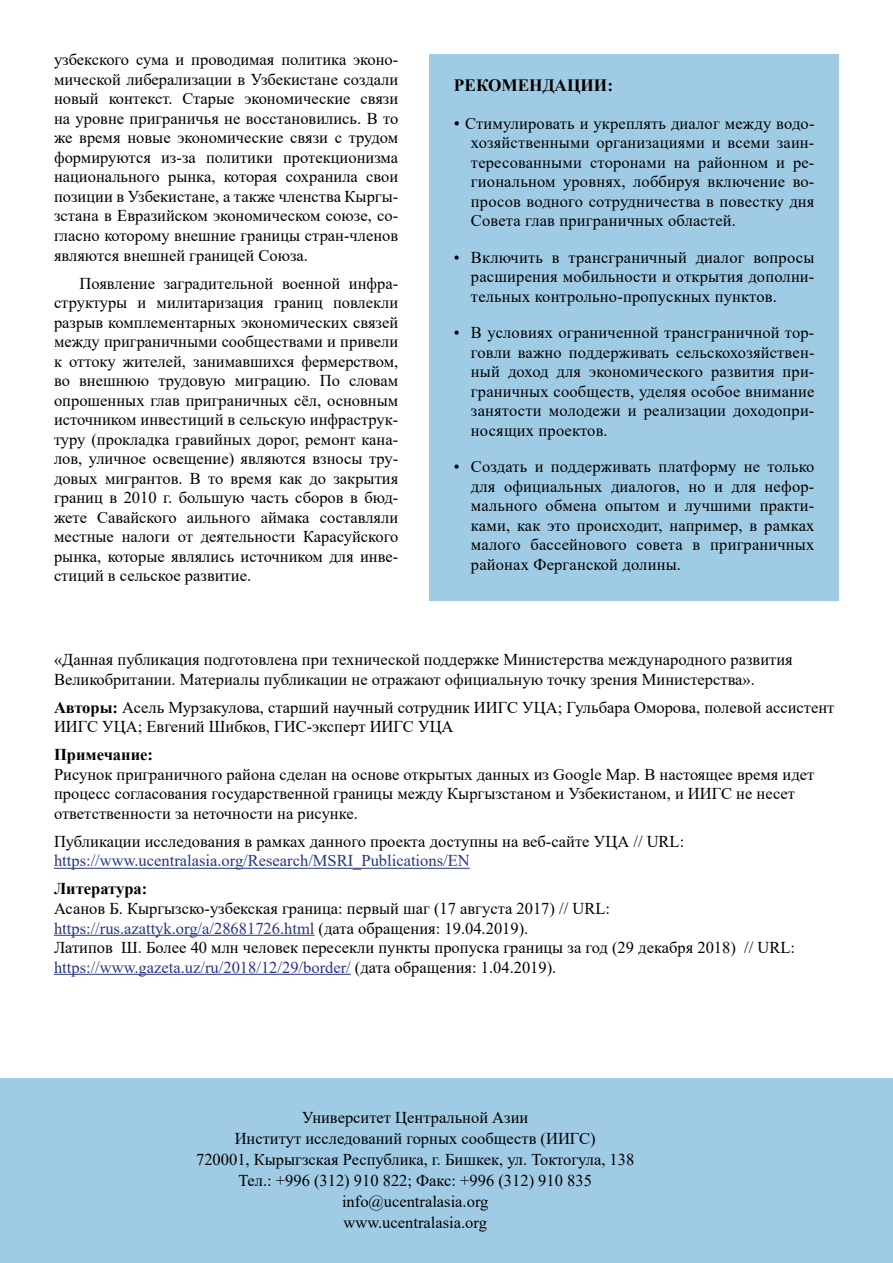
<style>
.page{position:relative;width:893px;height:1263px;background:#fff}
.page>*{position:absolute;margin:0;border:0;box-sizing:border-box;transform-origin:0 0}
.t1{font:700 17.25px "Times New Roman";color:#000}
.t2{font:16.5px/19.5px "Times New Roman";color:#000;text-align:justify}
.t3{font:16.5px "Times New Roman";color:#283583}
.t4{font:700 16.5px "Times New Roman";color:#000}
.s1{font-size:17.25px}
.s2{font-weight:700}
.s3{color:#283583}
</style>
<div class="page">
<div style="left:0;top:1078px;width:892px;height:185px;background:#a0cbe5"></div>
<hr style="left:54px;top:868px;width:416px;height:1px;background:#283583">
<hr style="left:54px;top:935px;width:260px;height:1px;background:#283583">
<hr style="left:54px;top:974px;width:297px;height:1px;background:#283583">
<div style="left:429px;top:54px;width:410px;height:546px;background:#a0cbe5"></div>
<p class="t2" style="left:54px;top:50px;width:346px">узбекского сума и проводимая политика эконо&shy;мической либерализации в Узбекистане создали новый контекст. Старые экономические связи на уровне приграничья не восстановились. В то же время новые экономические связи с трудом формируются из-за политики протекционизма национального рынка, которая сохранила свои позиции в Узбекистане, а также членства Кыргы&shy;зстана в Евразийском экономическом союзе, со&shy;гласно которому внешние границы стран-членов являются внешней границей Союза.</p>
<p class="t2" style="left:54px;top:273px;width:346px;text-indent:26px">Появление заградительной военной инфра&shy;структуры и милитаризация границ повлекли разрыв комплементарных экономических связей между приграничными сообществами и привели к оттоку жителей, занимавшихся фермерством, во внешнюю трудовую миграцию. По словам опрошенных глав приграничных сёл, основным источником инвестиций в сельскую инфраструк&shy;туру (прокладка гравийных дорог, ремонт кана&shy;лов, уличное освещение) являются взносы тру&shy;довых мигрантов. В то время как до закрытия границ в 2010 г. большую часть сборов в бюд&shy;жете Савайского аильного аймака составляли местные налоги от деятельности Карасуйского рынка, которые являлись источником для инве&shy;стиций в сельское развитие.</p>
<p class="t1" style="left:454px;top:73px;width:161px">РЕКОМЕНДАЦИИ:</p>
<p class="t2" style="left:471px;top:113px;width:345px;text-indent:-17px"><span class="s1">•</span> Стимулировать и укреплять диалог между водо&shy;хозяйственными организациями и всеми заин&shy;тересованными сторонами на районном и ре&shy;гиональном уровнях, лоббируя включение во&shy;просов водного сотрудничества в повестку дня Совета глав приграничных областей.</p>
<p class="t2" style="left:471px;top:247px;width:345px;text-indent:-17px">• Включить в трансграничный диалог вопросы расширения мобильности и открытия дополни&shy;тельных контрольно-пропускных пунктов.</p>
<p class="t2" style="left:471px;top:322px;width:345px;text-indent:-17px">• В условиях ограниченной трансграничной тор&shy;говли важно поддерживать сельскохозяйствен&shy;ный доход для экономического развития при&shy;граничных сообществ, уделяя особое внимание занятости молодежи и реализации доходопри&shy;носящих проектов.</p>
<p class="t2" style="left:471px;top:456px;width:345px;text-indent:-17px">• Создать и поддерживать платформу не только для официальных диалогов, но и для нефор&shy;мального обмена опытом и лучшими практи&shy;ками, как это происходит, например, в рамках малого бассейнового совета в приграничных районах Ферганской долины.</p>
<p class="t2" style="left:54px;top:650px;width:740px">«Данная публикация подготовлена при технической поддержке Министерства международного развития<br>Великобритании. Материалы публикации не отражают официальную точку зрения Министерства».</p>
<p class="t2" style="left:54px;top:697px;width:782px"><span class="s2">Авторы:</span> Асель Мурзакулова, старший научный сотрудник ИИГС УЦА; Гульбара Оморова, полевой ассистент<br>ИИГС УЦА; Евгений Шибков, ГИС-эксперт ИИГС УЦА</p>
<p class="t4" style="left:54px;top:743px;width:101px">Примечание:</p>
<p class="t2" style="left:54px;top:764px;width:762px;text-align:left">Рисунок приграничного района сделан на основе открытых данных из Google Map. В настоящее время идет процесс согласования государственной границы между Кыргызстаном и Узбекистаном, и ИИГС не несет ответственности за неточности на рисунке.</p>
<p class="t2" style="left:54px;top:831px;width:632px">Публикации исследования в рамках данного проекта доступны на веб-сайте УЦА // URL:</p>
<p class="t3" style="left:54px;top:849px;width:417px">https://www.ucentralasia.org/Research/MSRI_Publications/EN</p>
<p class="t4" style="left:54px;top:877px;width:95px">Литература:</p>
<p class="t2" style="left:54px;top:898px;width:743px;text-align:left">Асанов Б. Кыргызско-узбекская граница: первый шаг (17 августа 2017) // URL: <span class="s3">https://rus.azattyk.org/a/28681726.html</span> (дата обращения: 19.04.2019).<br>Латипов Ш. Более 40 млн человек пересекли пункты пропуска границы за год (29 декабря 2018) // URL: <span class="s3">https://www.gazeta.uz/ru/2018/12/29/border/</span> (дата обращения: 1.04.2019).</p>
<p class="t2" style="left:196px;top:1106px;width:440px;line-height:21px;text-align:center">Университет Центральной Азии<br>Институт исследований горных сообществ (ИИГС)<br>720001, Кырыгзская Республика, г. Бишкек, ул. Токтогула, 138<br>Teл.: +996 (312) 910 822; Факс: +996 (312) 910 835 info@ucentralasia.org<br>www.ucentralasia.org</p>
</div>
